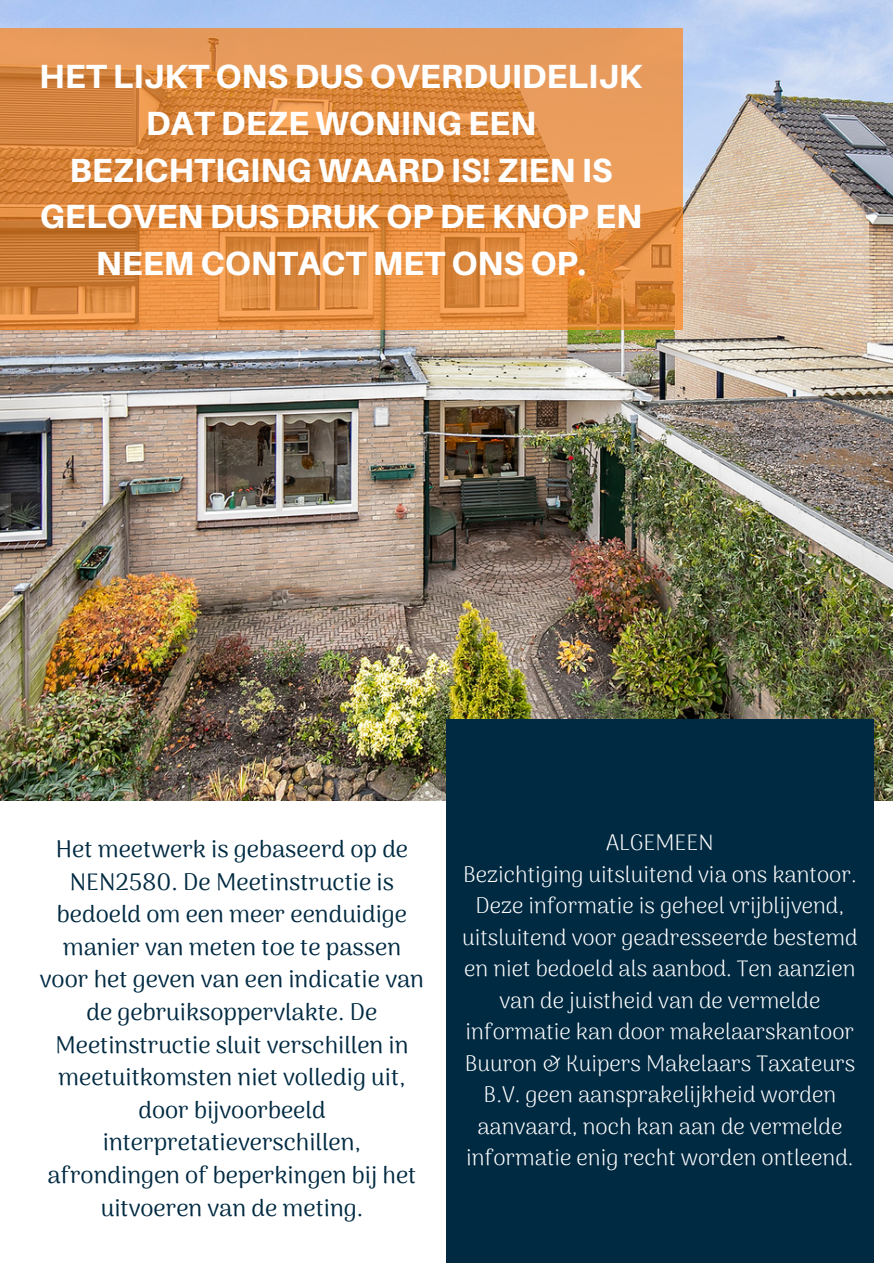
<style>
.page{position:relative;width:893px;height:1264px;background:#fff}
.page>*{position:absolute;margin:0;border:0;box-sizing:border-box;transform-origin:0 0}
.t1{font:800 33.6px/46.8px "Aileron";color:#fff;text-align:center}
.t2{font:24px/32.5px "Arima Madurai";color:#002a42;text-align:center}
.t3{font:300 22.5px/31.5px "Arima Madurai";color:#fff;text-align:center}
</style>
<div class="page">
<img style="left:0;top:0;width:892px;height:800px">
<svg style="left:0;top:29px;width:682px;height:301px;background:#de8b43"></svg>
<div style="left:446px;top:719px;width:427px;height:543px;background:#002a42"></div>
<p class="t1" style="left:39px;top:52px;width:605px">HET LIJKT ONS DUS OVERDUIDELIJK<br>DAT DEZE WONING EEN<br>BEZICHTIGING WAARD IS! ZIEN IS<br>GELOVEN DUS DRUK OP DE KNOP EN<br>NEEM CONTACT MET ONS OP.</p>
<p class="t2" style="left:40px;top:832px;width:385px">Het meetwerk is gebaseerd op de<br>NEN2580. De Meetinstructie is bedoeld om een meer eenduidige manier van meten toe te passen voor het geven van een indicatie van de gebruiksoppervlakte. De<br>Meetinstructie sluit verschillen in meetuitkomsten niet volledig uit, door bijvoorbeeld interpretatieverschillen, afrondingen of beperkingen bij het uitvoeren van de meting.</p>
<p class="t3" style="left:606px;top:826px;width:109px">ALGEMEEN</p>
<p class="t3" style="left:462px;top:858px;width:397px">Bezichtiging uitsluitend via ons kantoor.<br>Deze informatie is geheel vrijblijvend, uitsluitend voor geadresseerde bestemd en niet bedoeld als aanbod. Ten aanzien van de juistheid van de vermelde informatie kan door makelaarskantoor Buuron &amp; Kuipers Makelaars Taxateurs B.V. geen aansprakelijkheid worden aanvaard, noch kan aan de vermelde informatie enig recht worden ontleend.</p>
</div>
